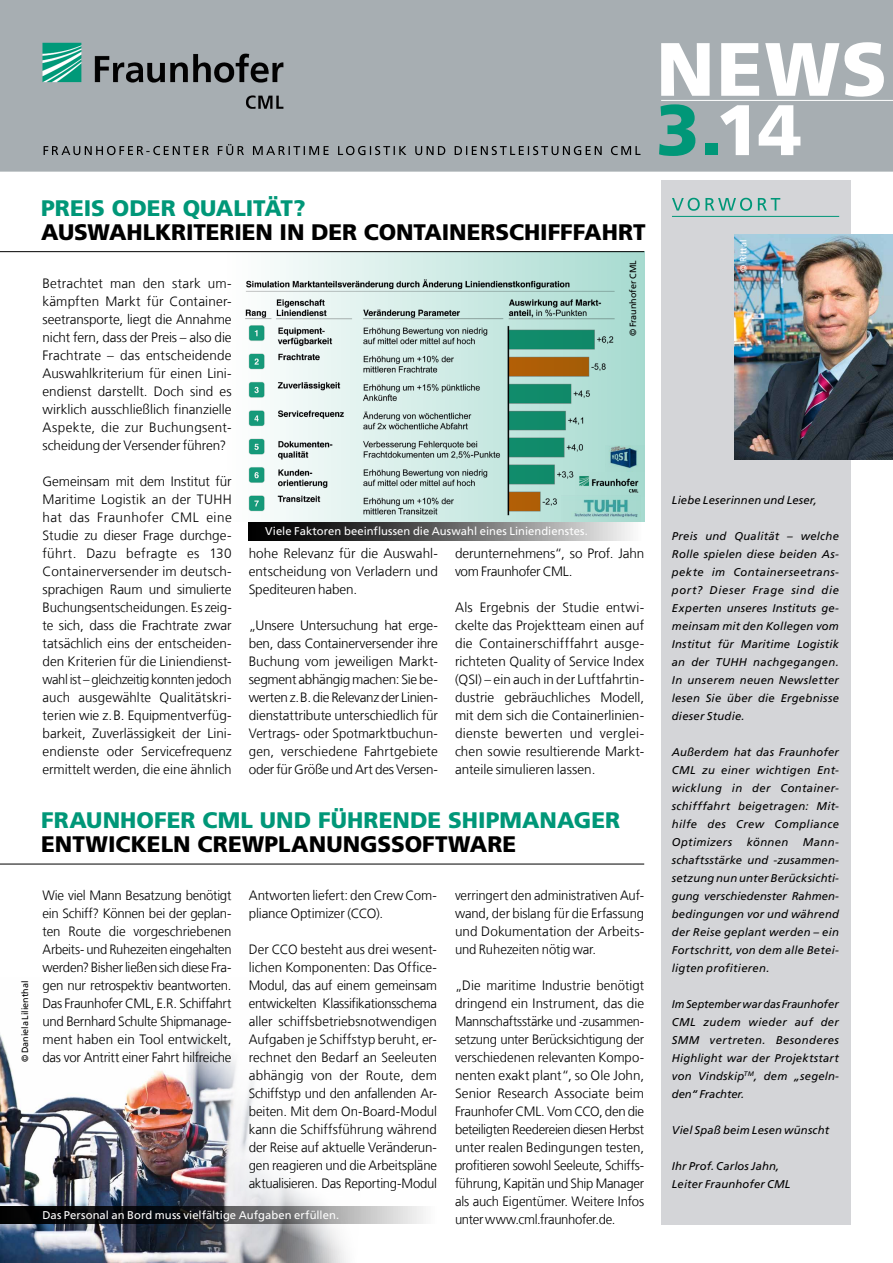
<style>
.page{position:relative;width:893px;height:1263px;background:#fff}
.page>*{position:absolute;margin:0;border:0;box-sizing:border-box;transform-origin:0 0}
.t1{font:900 75.45px "Frutiger LT Com";color:#fff}
.t2{font:900 71.4px "Frutiger LT Com";color:#009778}
.t3{font:900 22.5px "Frutiger LT Com";letter-spacing:-.005em;color:#000}
.t4{font:900 22.5px "Frutiger LT Com";color:#009778}
.t5{font:300 13.5px/18px "Frutiger LT Com";letter-spacing:-.005em;color:#000;text-align:justify}
.t6{font:italic 11.25px/18px "Frutiger LT Com";letter-spacing:.02em;color:#000;text-align:justify}
.t7{font:11.25px "Frutiger LT Com";letter-spacing:.005em;color:#fff}
.t8{font:9px "Frutiger LT Com";color:#000}
.t9{font:9px "Frutiger LT Com";letter-spacing:.005em;color:#fff}
.s1{color:#fff}
</style>
<div class="page">
<img style="left:0;top:1034px;width:305px;height:229px">
<div style="left:155px;top:917px;width:365px;height:209px;background:#fff;border-radius:50%"></div>
<div style="left:211px;top:999px;width:365px;height:209px;background:#fff;border-radius:50%"></div>
<div style="left:224px;top:1050px;width:365px;height:209px;background:#fff;border-radius:50%"></div>
<svg style="left:305px;top:1196px;width:365px;height:67px"></svg>
<div style="left:57px;top:855px;width:366px;height:209px;background:#fff;border-radius:50%"></div>
<svg style="left:248px;top:522px;width:383px;height:18px;background:#656565"></svg>
<div style="left:661px;top:180px;width:189px;height:1044px;background:#d4d5d8"></div>
<div style="left:0;top:0;width:893px;height:171px;background:#a7aeb2"></div>
<img style="left:735px;top:234px;width:158px;height:225px">
<svg style="left:44px;top:144px;width:596px;height:11px;background:#83898c"></svg>
<svg style="left:672px;top:198px;width:108px;height:13px"></svg>
<hr style="left:672px;top:216px;width:167px;height:1px;background:#009778">
<hr style="left:661px;top:100px;width:232px;height:1px;background:#fff">
<hr style="left:0;top:864px;width:644px;height:1px;background:#000">
<img style="left:237px;top:251px;width:408px;height:270px">
<hr style="left:0;top:251px;width:644px;height:1px;background:#000">
<svg style="left:0;top:1206px;width:438px;height:18px;background:#555658"></svg>
<h1 class="t1" style="left:656px;top:24px;width:233px">NEWS</h1>
<h2 class="t2" style="left:656px;top:87px;width:147px">3.<span class="s1">14</span></h2>
<h3 class="t4" style="left:41px;top:195px;width:266px">PREIS ODER QUALITÄT?</h3>
<h3 class="t3" style="left:41px;top:219px;width:606px">AUSWAHLKRITERIEN IN DER CONTAINERSCHIFFFAHRT</h3>
<p class="t5" style="left:43px;top:274px;width:191px">Betrachtet man den stark um&shy;kämpften Markt für Container&shy;seetransporte, liegt die Annahme nicht fern, dass der Preis – also die Frachtrate – das entscheidende Auswahlkriterium für einen Lini&shy;endienst darstellt. Doch sind es wirklich ausschließlich finanzielle Aspekte, die zur Buchungsent&shy;scheidung der Versender führen?</p>
<p class="t5" style="left:43px;top:472px;width:191px">Gemeinsam mit dem Institut für Maritime Logistik an der TUHH hat das Fraunhofer CML eine Studie zu dieser Frage durchge&shy;führt. Dazu befragte es 130<br>Containerversender im deutsch&shy;sprachigen Raum und simulierte Buchungsentscheidungen. Es zeig&shy;te sich, dass die Frachtrate zwar tatsächlich eins der entscheiden&shy;den Kriterien für die Liniendienst&shy;wahl ist – gleichzeitig konnten jedoch auch ausgewählte Qualitätskri&shy;terien wie z.B. Equipmentverfüg&shy;barkeit, Zuverlässigkeit der Lini&shy;endienste oder Servicefrequenz ermittelt werden, die eine ähnlich</p>
<p class="t8" style="left:628px;top:336px;width:78px;rotate:-90deg">© Fraunhofer CML</p>
<p class="t7" style="left:265px;top:525px;width:324px">Viele Faktoren beeinflussen die Auswahl eines Liniendienstes.</p>
<p class="t5" style="left:249px;top:544px;width:191px">hohe Relevanz für die Auswahl&shy;entscheidung von Verladern und Spediteuren haben.</p>
<p class="t5" style="left:249px;top:616px;width:191px">„Unsere Untersuchung hat erge&shy;ben, dass Containerversender ihre Buchung vom jeweiligen Markt&shy;segment abhängig machen: Sie be&shy;werten z.B. die Relevanz der Linien&shy;dienstattribute unterschiedlich für Vertrags- oder Spotmarktbuchun&shy;gen, verschiedene Fahrtgebiete oder für Größe und Art des Versen-</p>
<p class="t5" style="left:455px;top:544px;width:191px">derunternehmens“, so Prof. Jahn vom Fraunhofer CML.</p>
<p class="t5" style="left:455px;top:598px;width:191px">Als Ergebnis der Studie entwi&shy;ckelte das Projektteam einen auf die Containerschifffahrt ausge&shy;richteten Quality of Service Index (QSI) – ein auch in der Luftfahrtin&shy;dustrie gebräuchliches Modell, mit dem sich die Containerlinien&shy;dienste bewerten und verglei&shy;chen sowie resultierende Markt&shy;anteile simulieren lassen.</p>
<h3 class="t4" style="left:41px;top:807px;width:580px">FRAUNHOFER CML UND FÜHRENDE SHIPMANAGER</h3>
<h3 class="t3" style="left:41px;top:831px;width:477px">ENTWICKELN CREWPLANUNGSSOFTWARE</h3>
<p class="t8" style="left:20px;top:1062px;width:83px;rotate:-90deg">© Daniela Lilienthal</p>
<p class="t5" style="left:43px;top:886px;width:191px">Wie viel Mann Besatzung benötigt ein Schiff? Können bei der geplan&shy;ten Route die vorgeschriebenen Arbeits- und Ruhezeiten eingehalten werden? Bisher ließen sich diese Fra&shy;gen nur retrospektiv beantworten.<br>Das Fraunhofer CML, E.R. Schiffahrt und Bernhard Schulte Shipmanage&shy;ment haben ein Tool entwickelt, das vor Antritt einer Fahrt hilfreiche</p>
<p class="t5" style="left:249px;top:886px;width:190px">Antworten liefert: den Crew Com&shy;pliance Optimizer (CCO).</p>
<p class="t5" style="left:249px;top:940px;width:190px">Der CCO besteht aus drei wesent&shy;lichen Komponenten: Das Office-Modul, das auf einem gemeinsam entwickelten Klassifikationsschema aller schiffsbetriebsnotwendigen Aufgaben je Schiffstyp beruht, er&shy;rechnet den Bedarf an Seeleuten abhängig von der Route, dem Schiffstyp und den anfallenden Ar&shy;beiten. Mit dem On-Board-Modul kann die Schiffsführung während der Reise auf aktuelle Veränderun&shy;gen reagieren und die Arbeitspläne aktualisieren. Das Reporting-Modul</p>
<p class="t7" style="left:43px;top:1209px;width:298px">Das Personal an Bord muss vielfältige Aufgaben erfüllen.</p>
<p class="t5" style="left:455px;top:886px;width:191px">verringert den administrativen Auf&shy;wand, der bislang für die Erfassung und Dokumentation der Arbeits&shy;und Ruhezeiten nötig war.</p>
<p class="t5" style="left:455px;top:976px;width:191px">„Die maritime Industrie benötigt dringend ein Instrument, das die Mannschaftsstärke und -zusammen&shy;setzung unter Berücksichtigung der verschiedenen relevanten Kompo&shy;nenten exakt plant“, so Ole John, Senior Research Associate beim Fraunhofer CML. Vom CCO, den die beteiligten Reedereien diesen Herbst unter realen Bedingungen testen, profitieren sowohl Seeleute, Schiffs&shy;führung, Kapitän und Ship Manager als auch Eigentümer. Weitere Infos unter www.cml.fraunhofer.de.</p>
<p class="t9" style="left:738px;top:271px;width:33px;rotate:-90deg">© Rittal</p>
<p class="t6" style="left:672px;top:491px;width:147px">Liebe Leserinnen und Leser,</p>
<p class="t6" style="left:672px;top:527px;width:169px">Preis und Qualität – welche Rolle spielen diese beiden As&shy;pekte im Containerseetrans&shy;port? Dieser Frage sind die Experten unseres Instituts ge&shy;meinsam mit den Kollegen vom Institut für Maritime Logistik an der TUHH nachgegangen.<br>In unserem neuen Newsletter lesen Sie über die Ergebnisse dieser Studie.</p>
<p class="t6" style="left:672px;top:743px;width:169px">Außerdem hat das Fraunhofer CML zu einer wichtigen Ent&shy;wicklung in der Container&shy;schifffahrt beigetragen: Mit&shy;hilfe des Crew Compliance Optimizers</p>
<p class="t6" style="left:747px;top:833px;width:43px">können</p>
<p class="t6" style="left:672px;top:833px;width:169px;text-indent:131px">Mann&shy;schaftsstärke und -zusammen&shy;setzung nun unter Berücksichti&shy;gung verschiedenster Rahmen&shy;bedingungen vor und während der Reise geplant werden – ein Fortschritt, von dem alle Betei&shy;ligten profitieren.</p>
<p class="t6" style="left:672px;top:995px;width:169px">Im September war das Fraunhofer CML zudem wieder auf der SMM vertreten. Besonderes Highlight war der Projektstart von Vindskip<sup>TM</sup>, dem „segeln&shy;den“ Frachter.</p>
<p class="t6" style="left:672px;top:1121px;width:159px">Viel Spaß beim Lesen wünscht</p>
<p class="t6" style="left:672px;top:1157px;width:120px">Ihr Prof. Carlos Jahn,<br>Leiter Fraunhofer CML</p>
</div>
